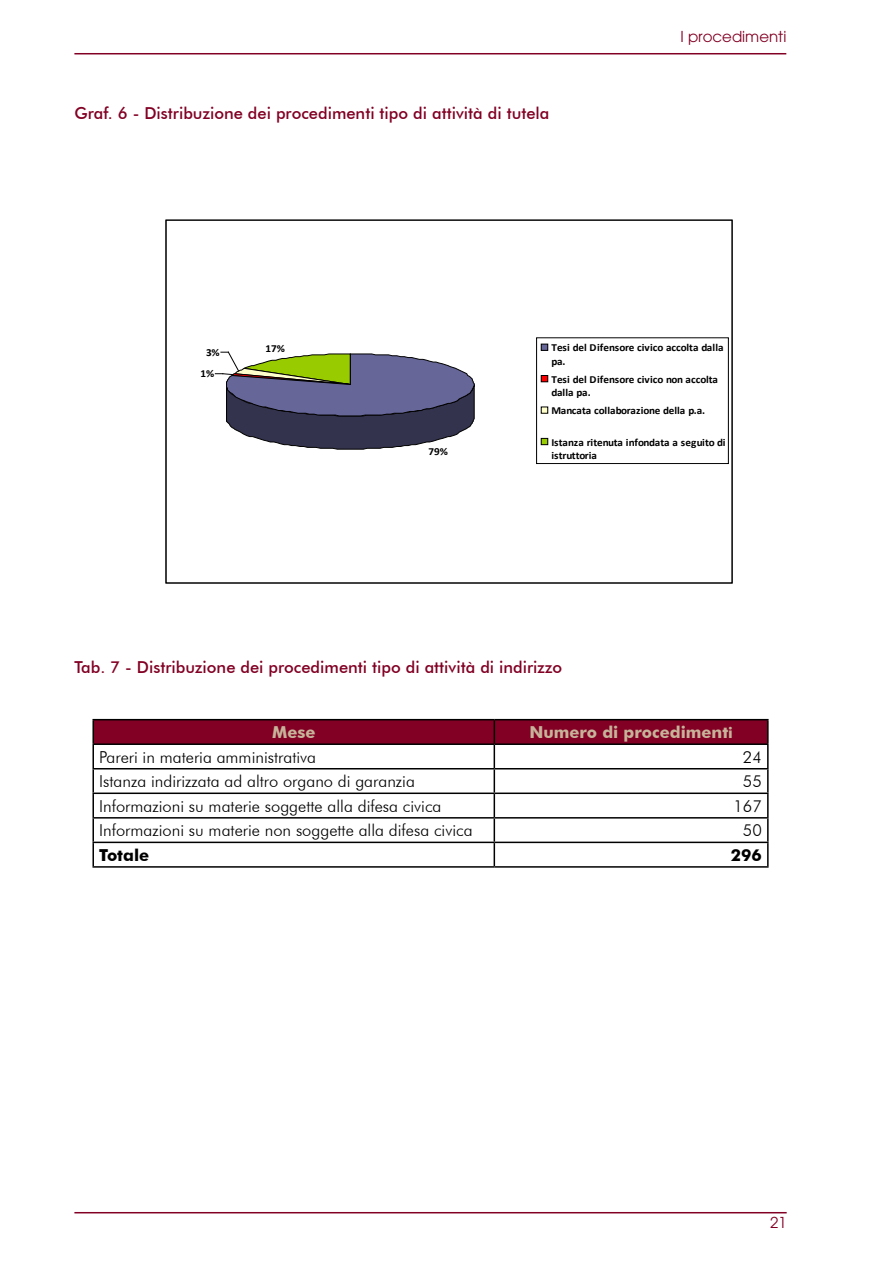
<style>
.page{position:relative;width:893px;height:1263px;background:#fff}
.page>*{position:absolute;margin:0;border:0;box-sizing:border-box;transform-origin:0 0}
.t1{font:300 16.5px "Futura BT";color:#000}
.t2{font:500 16.5px "Futura BT";color:#820024}
.t3{font:700 16.5px "Futura BT";color:#c7b39a}
.t4{font:700 16.5px "Futura BT";color:#000}
.t5{font:15px "Avant Garde";color:#820024}
.t6{font:700 10.8px/13.5px "Calibri";letter-spacing:-.005em;color:#000;scale:1.04 1}
.s1{font-size:15px}
</style>
<div class="page">
<hr style="left:74px;top:1212px;width:713px;height:1px;background:#820024">
<hr style="left:92px;top:719px;width:402px;height:1px;background:#000">
<hr style="left:92px;top:720px;width:2px;height:23px;background:#000">
<hr style="left:494px;top:719px;width:275px;height:1px;background:#000">
<hr style="left:767px;top:720px;width:2px;height:23px;background:#000">
<hr style="left:92px;top:743px;width:402px;height:2px;background:#000">
<hr style="left:92px;top:745px;width:2px;height:23px;background:#000">
<hr style="left:494px;top:743px;width:275px;height:2px;background:#000">
<hr style="left:767px;top:745px;width:2px;height:23px;background:#000">
<hr style="left:92px;top:768px;width:402px;height:1px;background:#000">
<hr style="left:92px;top:769px;width:2px;height:23px;background:#000">
<hr style="left:494px;top:768px;width:275px;height:1px;background:#000">
<hr style="left:767px;top:769px;width:2px;height:23px;background:#000">
<hr style="left:92px;top:792px;width:402px;height:2px;background:#000">
<hr style="left:92px;top:794px;width:2px;height:23px;background:#000">
<hr style="left:494px;top:792px;width:275px;height:2px;background:#000">
<hr style="left:767px;top:794px;width:2px;height:23px;background:#000">
<hr style="left:92px;top:817px;width:402px;height:1px;background:#000">
<hr style="left:92px;top:818px;width:2px;height:24px;background:#000">
<hr style="left:494px;top:817px;width:275px;height:1px;background:#000">
<hr style="left:767px;top:818px;width:2px;height:24px;background:#000">
<hr style="left:92px;top:842px;width:402px;height:1px;background:#000">
<hr style="left:92px;top:843px;width:2px;height:23px;background:#000">
<hr style="left:494px;top:842px;width:275px;height:1px;background:#000">
<svg style="left:93px;top:720px;width:675px;height:146px"></svg>
<hr style="left:767px;top:843px;width:2px;height:23px;background:#000">
<hr style="left:92px;top:866px;width:402px;height:2px;background:#000">
<hr style="left:494px;top:866px;width:275px;height:2px;background:#000">
<svg style="left:215px;top:351px;width:260px;height:99px"></svg>
<div style="left:541px;top:344px;width:7px;height:6px;background:#669"></div>
<div style="left:541px;top:344px;width:7px;height:7px;border:1px solid #000"></div>
<div style="left:541px;top:375px;width:7px;height:7px;background:#f00"></div>
<div style="left:541px;top:375px;width:7px;height:7px;border:1px solid #000"></div>
<div style="left:541px;top:407px;width:7px;height:6px;background:#ffc"></div>
<div style="left:541px;top:438px;width:7px;height:7px;background:#9c0"></div>
<div style="left:541px;top:438px;width:7px;height:7px;border:1px solid #000"></div>
<hr style="left:74px;top:53px;width:712px;height:1px;background:#820024">
<p class="t2" style="left:74px;top:103px;width:477px">Graf. 6 - Distribuzione dei procedimenti tipo di attività di tutela</p>
<p class="t5" style="left:680px;top:28px;width:107px">I procedimenti</p>
<p class="t6" style="left:206px;top:345px;width:15px">3%</p>
<p class="t6" style="left:200px;top:366px;width:15px">1%</p>
<p class="t6" style="left:266px;top:341px;width:20px">17%</p>
<p class="t6" style="left:551px;top:340px;width:167px">Tesi del Difensore civico accolta dalla pa.</p>
<p class="t6" style="left:551px;top:372px;width:162px">Tesi del Difensore civico non accolta dalla pa.</p>
<p class="t6" style="left:551px;top:403px;width:149px">Mancata collaborazione della p.a.</p>
<p class="t6" style="left:551px;top:435px;width:169px">Istanza ritenuta infondata a seguito di istruttoria</p>
<p class="t6" style="left:429px;top:445px;width:20px">79%</p>
<p class="t2" style="left:74px;top:657px;width:489px">Tab. 7 - Distribuzione dei procedimenti tipo di attività di indirizzo</p>
<p class="t3" style="left:272px;top:722px;width:45px">Mese</p>
<p class="t3" style="left:529px;top:722px;width:205px">Numero di procediment<span class="s1">i</span></p>
<p class="t1" style="left:99px;top:747px;width:218px">Pareri in materia amministrativa</p>
<p class="t1" style="left:743px;top:747px;width:21px">24</p>
<p class="t1" style="left:99px;top:771px;width:317px">Istanza indirizzata ad altro organo di garanzia</p>
<p class="t1" style="left:743px;top:771px;width:21px">55</p>
<p class="t1" style="left:99px;top:796px;width:344px">Informazioni su materie soggette alla difesa civica</p>
<p class="t1" style="left:733px;top:796px;width:30px">167</p>
<p class="t1" style="left:99px;top:820px;width:375px">Informazioni su materie non soggette alla difesa civica</p>
<p class="t1" style="left:743px;top:820px;width:21px">50</p>
<p class="t4" style="left:99px;top:845px;width:52px">Totale</p>
<p class="t4" style="left:731px;top:845px;width:32px">296</p>
<p class="t5" style="left:770px;top:1213px;width:18px">21</p>
</div>
